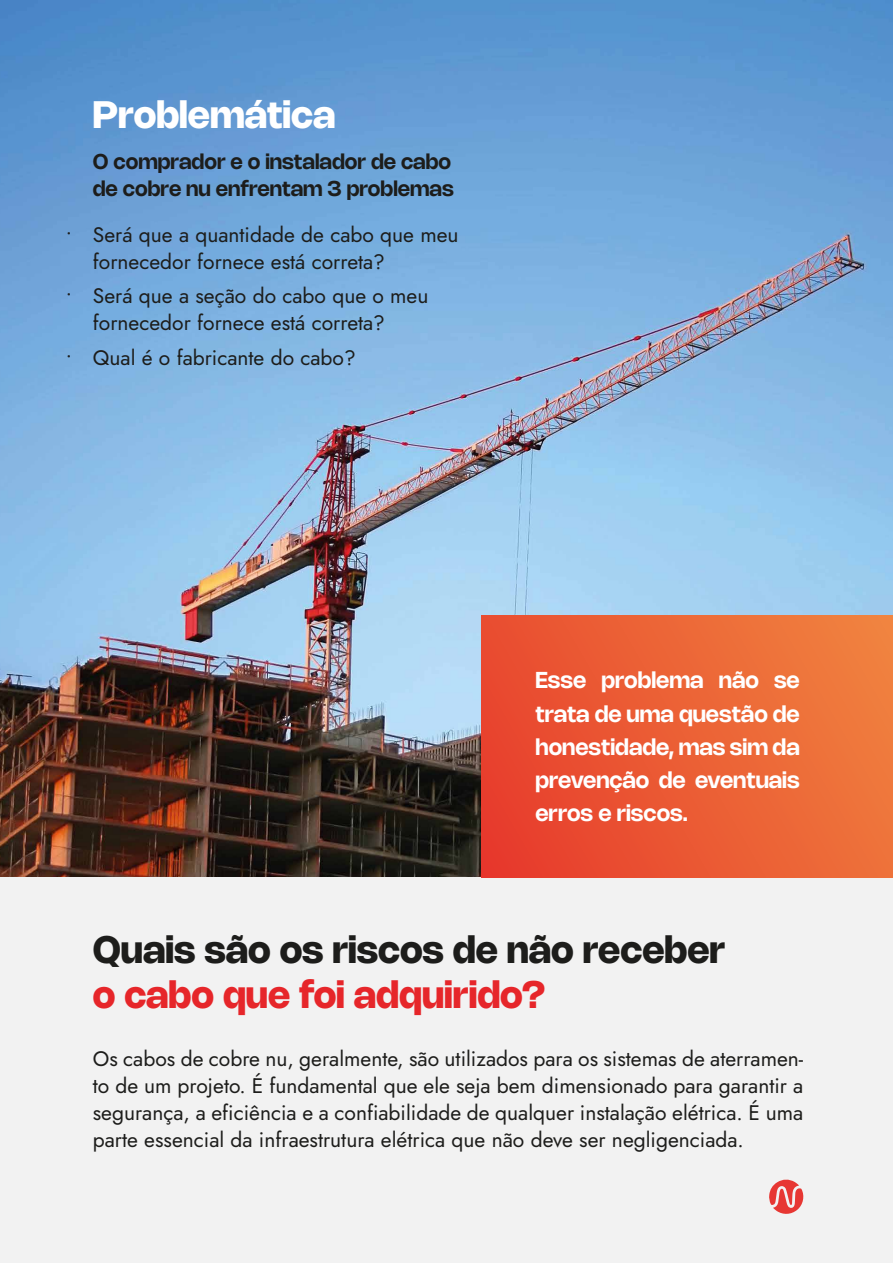
<style>
.page{position:relative;width:893px;height:1263px;background:#fff}
.page>*{position:absolute;margin:0;border:0;box-sizing:border-box;transform-origin:0 0}
.t1{font:700 37.5px "Nohemi";color:#1d1d1b}
.t2{font:700 37.5px "Nohemi";color:#e6262a}
.t3{font:700 37.5px "Nohemi";color:#fff}
.t4{font:600 22.5px/33px "Nohemi";color:#fff;text-align:justify}
.t5{font:21px/27px "Jost";color:#1d1d1b}
.t6{font:600 21px/27px "Nohemi";color:#1d1d1b}
</style>
<div class="page">
<img style="left:0;top:0;width:893px;height:878px">
<div style="left:0;top:878px;width:893px;height:385px;background:#f2f2f2"></div>
<svg style="left:769px;top:1179px;width:35px;height:35px"></svg>
<div style="left:481px;top:615px;width:412px;height:263px;background:linear-gradient(to right,#e8422e,#ef7c3d)"></div>
<h1 class="t3" style="left:93px;top:92px;width:244px">Problemática</h1>
<p class="t6" style="left:93px;top:148px;width:362px">O comprador e o instalador de cabo de cobre nu enfrentam 3 problemas</p>
<p class="t5" style="left:93px;top:221px;width:367px;text-indent:-27px">• Será que a quantidade de cabo que meu fornecedor fornece está correta?</p>
<p class="t5" style="left:93px;top:282px;width:337px;text-indent:-27px">• Será que a seção do cabo que o meu fornecedor fornece está correta?</p>
<p class="t5" style="left:66px;top:344px;width:291px">• Qual é o fabricante do cabo?</p>
<p class="t4" style="left:535px;top:664px;width:266px">Esse problema não se trata de uma questão de honestidade, mas sim da prevenção de eventuais erros e riscos.</p>
<h1 class="t1" style="left:93px;top:926px;width:634px">Quais são os riscos de não receber</h1>
<h1 class="t2" style="left:93px;top:971px;width:454px">o cabo que foi adquirido?</h1>
<p class="t5" style="left:93px;top:1046px;width:712px;text-align:justify">Os cabos de cobre nu, geralmente, são utilizados para os sistemas de aterramen&shy;to de um projeto. É fundamental que ele seja bem dimensionado para garantir a segurança, a eficiência e a confiabilidade de qualquer instalação elétrica. É uma parte essencial da infraestrutura elétrica que não deve ser negligenciada.</p>
</div>
